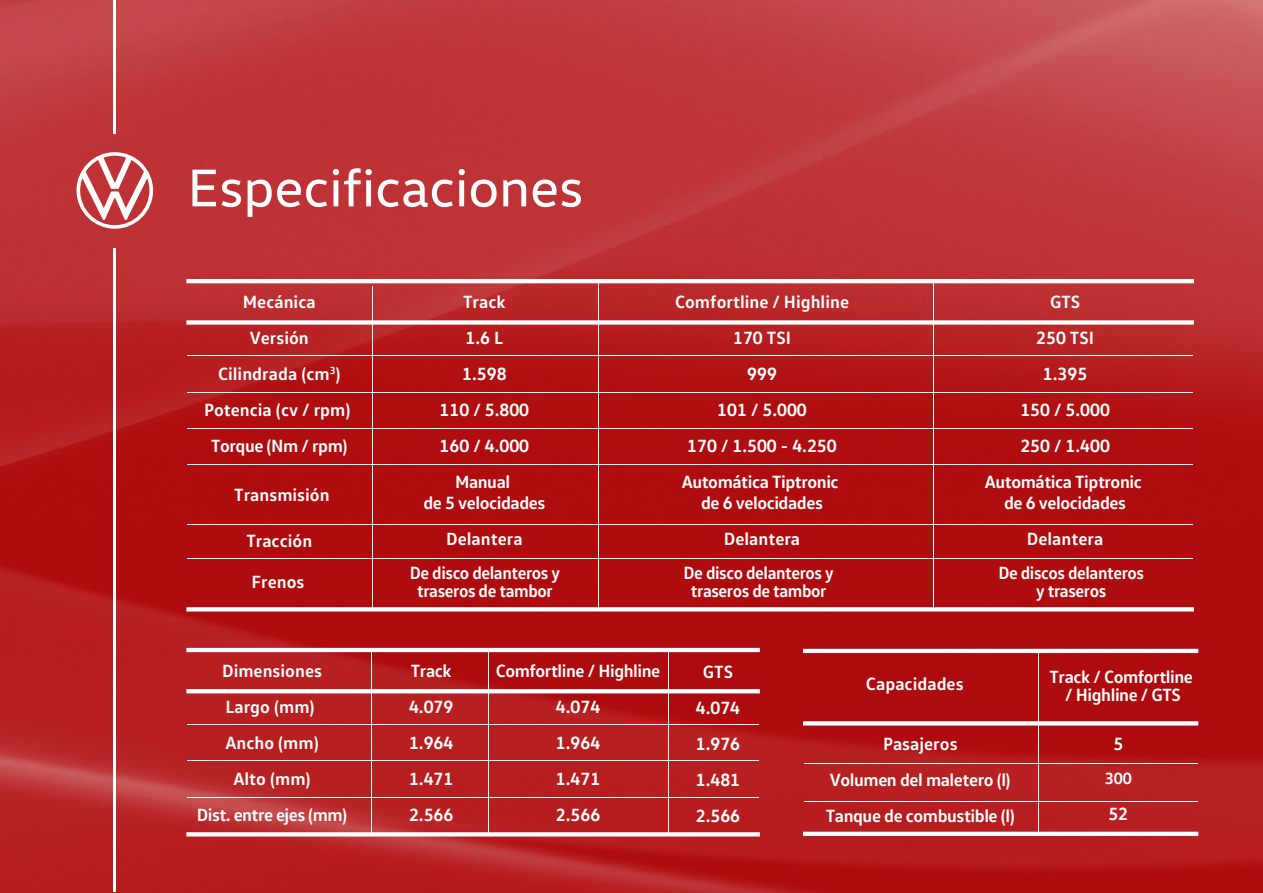
<style>
.page{position:relative;width:1263px;height:893px;background:#fff}
.page>*{position:absolute;margin:0;border:0;box-sizing:border-box;transform-origin:0 0}
.t1{font:54px "VW Head";color:#fff}
.t2{font:700 18px/36px "VW Text";color:#fff;text-align:center}
.t3{font:700 18px/36px "VW Text";letter-spacing:-.025em;color:#fff;text-align:center}
.t4{font:700 18px/18px "VW Text";letter-spacing:-.025em;color:#fff;text-align:center;scale:.96 1}
.t5{font:700 16.5px "VW Text";color:#fff}
</style>
<div class="page">
<img style="left:0;top:0;width:1263px;height:893px">
<svg style="left:77px;top:152px;width:76px;height:77px"></svg>
<hr style="left:114px;top:0;width:2px;height:133px;background:#fff">
<hr style="left:114px;top:248px;width:2px;height:644px;background:#fff">
<hr style="left:188px;top:355px;width:1005px;height:1px;background:#fff">
<hr style="left:188px;top:392px;width:1005px;height:1px;background:#fff">
<hr style="left:372px;top:286px;width:1px;height:322px;background:#fff">
<hr style="left:598px;top:281px;width:1px;height:328px;background:#fff">
<hr style="left:933px;top:281px;width:1px;height:328px;background:#fff">
<hr style="left:188px;top:428px;width:1005px;height:1px;background:#fff">
<hr style="left:188px;top:464px;width:1005px;height:1px;background:#fff">
<hr style="left:188px;top:524px;width:1005px;height:1px;background:#fff">
<hr style="left:188px;top:558px;width:1005px;height:1px;background:#fff">
<div style="left:186px;top:607px;width:1008px;height:4px;border:2px solid #fff"></div>
<div style="left:186px;top:279px;width:1008px;height:4px;border:2px solid #fff"></div>
<div style="left:186px;top:320px;width:1008px;height:5px;border:2px solid #fff"></div>
<hr style="left:371px;top:650px;width:1px;height:185px;background:#fff">
<hr style="left:488px;top:650px;width:1px;height:185px;background:#fff">
<hr style="left:188px;top:724px;width:571px;height:1px;background:#fff">
<hr style="left:188px;top:760px;width:571px;height:1px;background:#fff">
<hr style="left:188px;top:797px;width:571px;height:1px;background:#fff">
<div style="left:186px;top:832px;width:574px;height:4px;border:2px solid #fff"></div>
<div style="left:186px;top:689px;width:574px;height:4px;border:2px solid #fff"></div>
<hr style="left:668px;top:650px;width:1px;height:185px;background:#fff">
<hr style="left:804px;top:763px;width:393px;height:1px;background:#fff">
<hr style="left:804px;top:801px;width:393px;height:1px;background:#fff">
<hr style="left:1038px;top:651px;width:1px;height:182px;background:#fff">
<div style="left:803px;top:721px;width:395px;height:5px;border:2px solid #fff"></div>
<h1 class="t1" style="left:188px;top:154px;width:397px">Especificaciones</h1>
<p class="t2" style="left:204px;top:283px;width:148px">Mecánica<br>Versión<br>Cilindrada (cm<sup>3</sup>)<br>Potencia (cv / rpm)<br>Torque (Nm / rpm)</p>
<p class="t2" style="left:234px;top:475px;width:97px">Transmisión</p>
<p class="t2" style="left:246px;top:522px;width:67px">Tracción</p>
<p class="t2" style="left:440px;top:283px;width:91px">Track<br>1.6 L<br>1.598<br>110 / 5.800<br>160 / 4.000<br>Manual</p>
<p class="t3" style="left:423px;top:484px;width:123px">de 5 velocidades<br>Delantera</p>
<p class="t2" style="left:675px;top:283px;width:176px">Comfortline / Highline<br>170 TSI<br>999<br>101 / 5.000<br>170 / 1.500 - 4.250<br>Automática Tiptronic</p>
<p class="t3" style="left:701px;top:484px;width:123px">de 6 velocidades<br>Delantera</p>
<p class="t3" style="left:985px;top:283px;width:158px">GTS<br>250 TSI<br>1.395<br>150 / 5.000<br>250 / 1.400<br>Automática Tiptronic</p>
<p class="t3" style="left:1004px;top:484px;width:123px">de 6 velocidades<br>Delantera</p>
<p class="t3" style="left:252px;top:563px;width:54px">Frenos</p>
<p class="t4" style="left:410px;top:563px;width:158px">De disco delanteros y traseros de tambor</p>
<p class="t4" style="left:684px;top:563px;width:158px">De disco delanteros y traseros de tambor</p>
<p class="t4" style="left:998px;top:563px;width:153px">De discos delanteros y traseros</p>
<p class="t2" style="left:197px;top:652px;width:152px">Dimensiones<br>Largo (mm)<br>Ancho (mm)<br>Alto (mm)<br>Dist. entre ejes (mm)</p>
<p class="t3" style="left:496px;top:652px;width:166px">Comfortline / Highline<br>4.074<br>1.964<br>1.471<br>2.566</p>
<p class="t3" style="left:409px;top:652px;width:46px;text-align:justify">Track 4.079<br>1.964<br>1.471<br>2.566</p>
<p class="t2" style="left:696px;top:653px;width:46px">GTS<br>4.074<br>1.976<br>1.481<br>2.566</p>
<p class="t2" style="left:866px;top:665px;width:99px">Capacidades</p>
<p class="t3" style="left:1049px;top:667px;width:145px;line-height:18px">Track / Comfortline / Highline / GTS</p>
<p class="t3" style="left:826px;top:725px;width:190px">Pasajeros<br>Volumen del maletero (l)<br>Tanque de combustible (l)</p>
<p class="t3" style="left:1113px;top:725px;width:11px">5</p>
<p class="t5" style="left:1105px;top:767px;width:29px">300</p>
<p class="t3" style="left:1108px;top:795px;width:21px">52</p>
</div>
